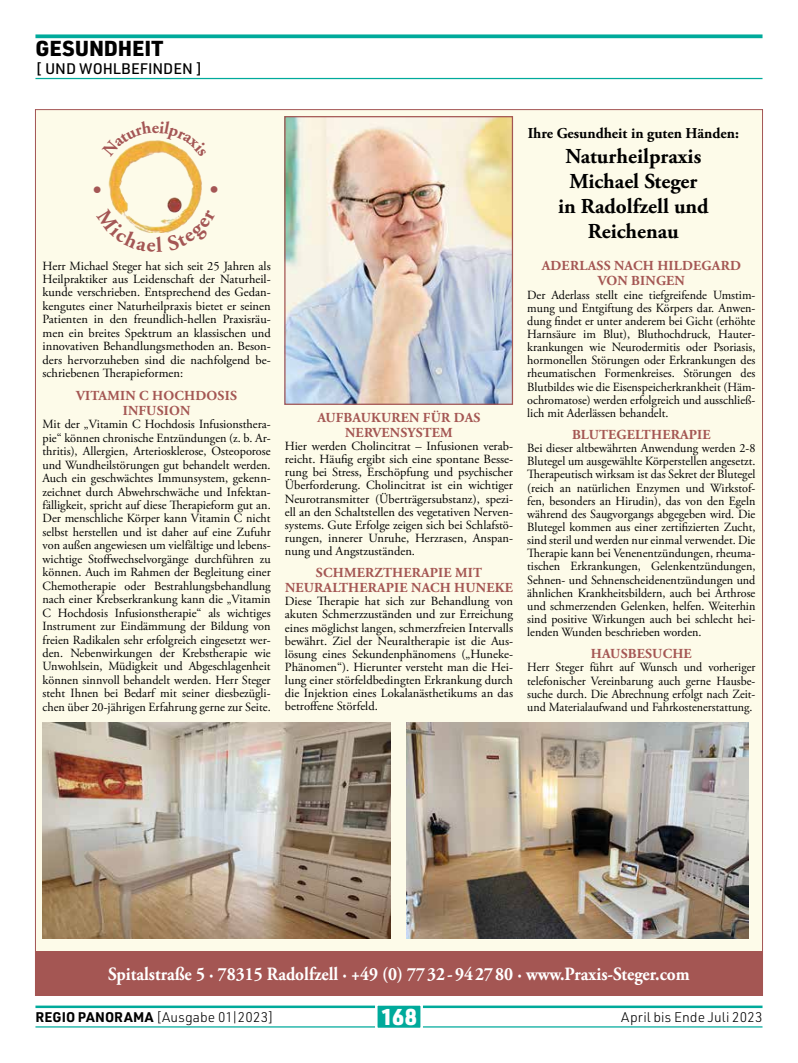
<style>
.page{position:relative;width:798px;height:1063px;background:#fff}
.page>*{position:absolute;margin:0;border:0;box-sizing:border-box;transform-origin:0 0}
.t1{font:900 22.5px "URWDIN";color:#fff}
.t2{font:700 21.25px/25px "Adobe Garamond Pro";color:#000;text-align:center}
.t3{font:900 21.25px "URWDIN";letter-spacing:-.005em;color:#000}
.t4{font:700 18.75px "Adobe Garamond Pro";color:#fff;scale:.92 1}
.t5{font:700 15px "Adobe Garamond Pro";color:#000}
.t6{font:500 15px "URWDIN";color:#000}
.t7{font:700 13.75px/15px "Adobe Garamond Pro";letter-spacing:.015em;color:#a45653;text-align:center}
.t8{font:300 13.75px "URWDIN";letter-spacing:.01em;color:#000}
.t9{font:12.5px/13.1px "Adobe Garamond Pro";color:#000;text-align:justify}
.t10{font:12.5px/13.1px "Adobe Garamond Pro";color:#000;text-align:justify;scale:.96 1}
.s1{font-weight:700}
</style>
<div class="page">
<hr style="left:35px;top:1006px;width:727px;height:2px;background:#00aa9b">
<hr style="left:35px;top:1026px;width:727px;height:2px;background:#00aa9b">
<div style="left:376px;top:1004px;width:45px;height:25px;background:#00aa9b"></div>
<div style="left:375px;top:1003px;width:48px;height:27px;border:2px solid #fff"></div>
<svg style="left:35px;top:34px;width:727px;height:4px;background:#1cb3a6"></svg>
<hr style="left:35px;top:78px;width:727px;height:1px;background:#00aa9b">
<div style="left:35px;top:110px;width:727px;height:885px;background:#fdfbe9"></div>
<img style="left:286px;top:118px;width:225px;height:285px">
<div style="left:284px;top:116px;width:229px;height:289px;border:1px solid #a45653"></div>
<img style="left:43px;top:723px;width:347px;height:216px">
<img style="left:406px;top:723px;width:342px;height:216px">
<div style="left:35px;top:951px;width:727px;height:44px;background:#a45653"></div>
<img style="left:108px;top:157px;width:94px;height:51px">
<svg style="left:118px;top:140px;width:72px;height:17px"></svg>
<svg style="left:115px;top:208px;width:82px;height:25px"></svg>
<h2 class="t3" style="left:35px;top:33px;width:129px">GESUNDHEIT</h2>
<p class="t6" style="left:35px;top:59px;width:168px">[ UND WOHLBEFINDEN ]</p>
<p class="t9" style="left:43px;top:259px;width:229px;line-height:13.5px">Herr Michael Steger hat sich seit 25 Jahren als Heilpraktiker aus Leidenschaft der Naturheil&shy;kunde verschrieben. Entsprechend des Gedan&shy;kengutes einer Naturheilpraxis bietet er seinen Patienten in den freundlich-hellen Praxisräu&shy;men ein breites Spektrum an klassischen und innovativen Behandlungsmethoden an. Beson&shy;ders hervorzuheben sind die nachfolgend be&shy;schriebenen Therapieformen:</p>
<p class="t7" style="left:76px;top:388px;width:162px;line-height:15.4px">VITAMIN C HOCHDOSIS<br>INFUSION</p>
<p class="t9" style="left:43px;top:418px;width:229px;line-height:13.5px">Mit der „Vitamin C Hochdosis Infusionsthera&shy;pie“ können chronische Entzündungen (z. b. Ar&shy;thritis), Allergien, Arteriosklerose, Osteoporose und Wundheilstörungen gut behandelt werden.<br>Auch ein geschwächtes Immunsystem, gekenn&shy;zeichnet durch Abwehrschwäche und Infektan&shy;fälligkeit, spricht auf diese Therapieform gut an.<br>Der menschliche Körper kann Vitamin C nicht selbst herstellen und ist daher auf eine Zufuhr von außen angewiesen um vielfältige und lebens&shy;wichtige Stoffwechselvorgänge durchführen zu können. Auch im Rahmen der Begleitung einer Chemotherapie oder Bestrahlungsbehandlung nach einer Krebserkrankung kann die „Vitamin C Hochdosis Infusionstherapie“ als wichtiges Instrument zur Eindämmung der Bildung von freien Radikalen sehr erfolgreich eingesetzt wer&shy;den. Nebenwirkungen der Krebstherapie wie Unwohlsein, Müdigkeit und Abgeschlagenheit können sinnvoll behandelt werden. Herr Steger steht Ihnen bei Bedarf mit seiner diesbezügli&shy;chen über 20-jährigen Erfahrung gerne zur Seite.</p>
<p class="t7" style="left:317px;top:410px;width:164px">AUFBAUKUREN FÜR DAS<br>NERVENSYSTEM</p>
<p class="t9" style="left:285px;top:440px;width:229px">Hier werden Cholincitrat – Infusionen verab&shy;reicht. Häufig ergibt sich eine spontane Besse&shy;rung bei Stress, Erschöpfung und psychischer Überforderung. Cholincitrat ist ein wichtiger Neurotransmitter (Überträgersubstanz), spezi&shy;ell an den Schaltstellen des vegetativen Nerven&shy;systems. Gute Erfolge zeigen sich bei Schlafstö&shy;rungen, innerer Unruhe, Herzrasen, Anspan&shy;nung und Angstzuständen.</p>
<p class="t7" style="left:285px;top:566px;width:229px">SCHMERZTHERAPIE MIT<br>NEURALTHERAPIE NACH HUNEKE</p>
<p class="t9" style="left:285px;top:595px;width:229px">Diese Therapie hat sich zur Behandlung von akuten Schmerzzuständen und zur Erreichung eines möglichst langen, schmerzfreien Intervalls bewährt. Ziel der Neuraltherapie ist die Aus&shy;lösung eines Sekundenphänomens („Huneke-Phänomen“). Hierunter versteht man die Hei&shy;lung einer störfeldbedingten Erkrankung durch die Injektion eines Lokalanästhetikums an das betroffene Störfeld.</p>
<p class="t5" style="left:527px;top:125px;width:212px">Ihre Gesundheit in guten Händen:</p>
<h2 class="t2" style="left:557px;top:144px;width:152px">Naturheilpraxis<br>Michael Steger in Radolfzell und<br>Reichenau</h2>
<p class="t7" style="left:541px;top:259px;width:201px">ADERLASS NACH HILDEGARD<br>VON BINGEN</p>
<p class="t9" style="left:527px;top:289px;width:229px">Der Aderlass stellt eine tiefgreifende Umstim&shy;mung und Entgiftung des Körpers dar. Anwen&shy;dung findet er unter anderem bei Gicht (erhöhte Harnsäure im Blut), Bluthochdruck, Hauter&shy;krankungen wie Neurodermitis oder Psoriasis, hormonellen Störungen oder Erkrankungen des rheumatischen Formenkreises. Störungen des Blutbildes wie die Eisenspeicherkrankheit (Häm&shy;ochromatose) werden erfolgreich und ausschließ&shy;lich mit Aderlässen behandelt.</p>
<p class="t7" style="left:572px;top:427px;width:140px">BLUTEGELTHERAPIE</p>
<p class="t9" style="left:527px;top:442px;width:229px">Bei dieser altbewährten Anwendung werden 2-8<br>Blutegel um ausgewählte Körperstellen angesetzt.<br>Therapeutisch wirksam ist das Sekret der Blutegel (reich an natürlichen Enzymen und Wirkstof&shy;fen, besonders an Hirudin), das von den Egeln während des Saugvorgangs abgegeben wird. Die Blutegel kommen aus einer zertifizierten Zucht, sind steril und werden nur einmal verwendet. Die Therapie kann bei Venenentzündungen, rheuma&shy;tischen Erkrankungen, Gelenkentzündungen, Sehnen- und Sehnenscheidenentzündungen und ähnlichen Krankheitsbildern, auch bei Arthrose und schmerzenden Gelenken, helfen. Weiterhin sind positive Wirkungen auch bei schlecht hei&shy;lenden Wunden beschrieben worden.</p>
<p class="t7" style="left:590px;top:647px;width:102px">HAUSBESUCHE</p>
<p class="t10" style="left:527px;top:661px;width:239px">Herr Steger führt auf Wunsch und vorheriger telefonischer Vereinbarung auch gerne Hausbe&shy;suche durch. Die Abrechnung erfolgt nach Zeit&shy;und Materialaufwand und Fahrkostenerstattung.</p>
<h3 class="t4" style="left:108px;top:963px;width:633px">Spitalstraße 5 · 78315 Radolfzell · +49 (0) 7732-942780 · www.Praxis-Steger.com</h3>
<p class="t8" style="left:35px;top:1008px;width:239px"><span class="s1">REGIO PANORAMA</span> [Ausgabe 01|2023]</p>
<h1 class="t1" style="left:381px;top:1001px;width:37px">168</h1>
<p class="t8" style="left:621px;top:1008px;width:143px">April bis Ende Juli 2023</p>
</div>
